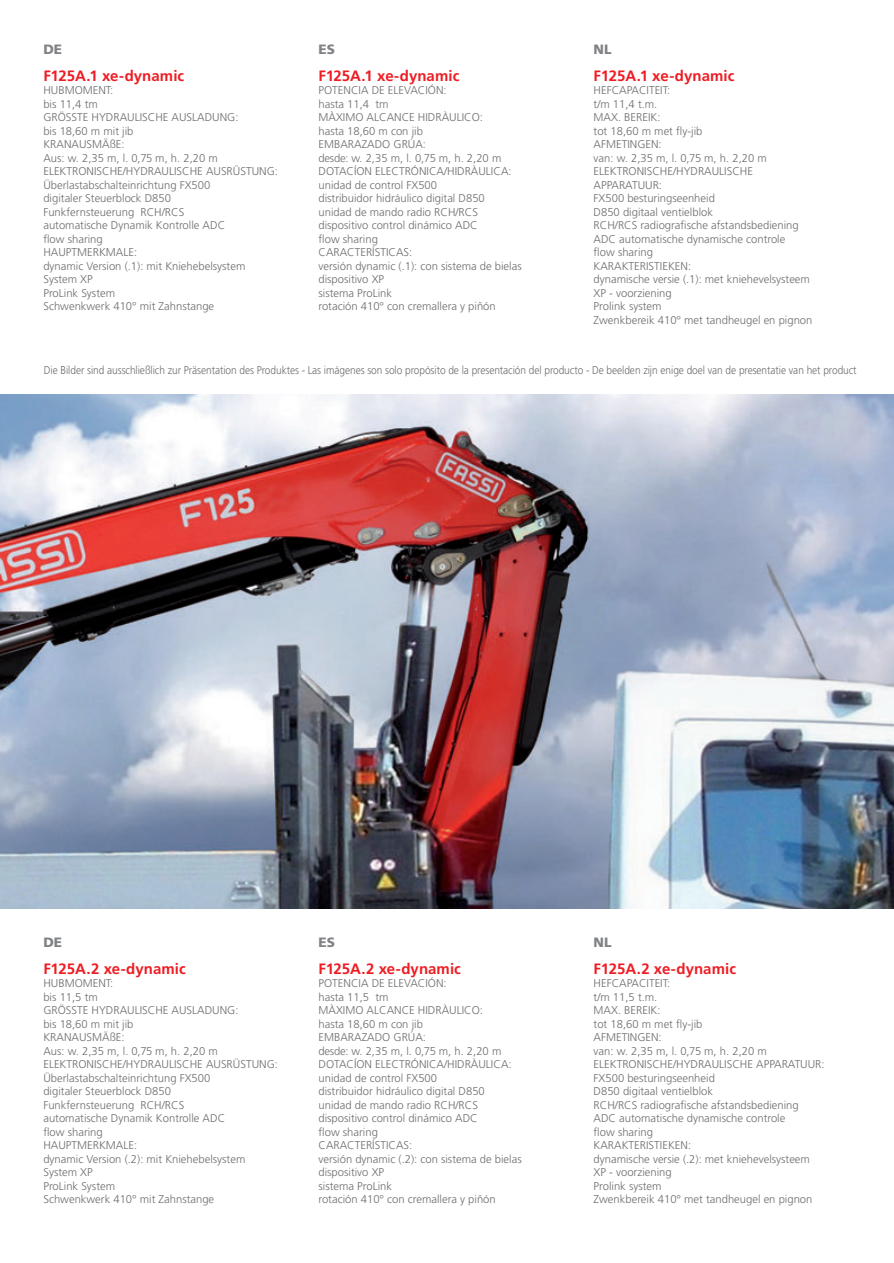
<style>
.page{position:relative;width:894px;height:1263px;background:#fff}
.page>*{position:absolute;margin:0;border:0;box-sizing:border-box;transform-origin:0 0}
.t1{font:700 15px "Frutiger";color:#ee1d23}
.t2{font:900 13.5px "Frutiger";color:#808285}
.t3{font:300 11.25px/13.5px "Frutiger";color:#6c6d70}
.t4{font:300 11.25px "Frutiger";color:#6c6d70;scale:.9 1}
</style>
<div class="page">
<img style="left:0;top:394px;width:894px;height:515px">
<p class="t2" style="left:318px;top:41px;width:18px">ES</p>
<h1 class="t1" style="left:318px;top:67px;width:142px">F125A.1 xe-dynamic</h1>
<p class="t3" style="left:318px;top:84px;width:205px">POTENCIA DE ELEVACIÓN:<br>hasta 11,4 tm<br>MÀXIMO ALCANCE HIDRÀULICO:<br>hasta 18,60 m con jib<br>EMBARAZADO GRÚA:<br>desde: w. 2,35 m, l. 0,75 m, h. 2,20 m<br>DOTACÍON ELECTRÓNICA/HIDRÀULICA: unidad de control FX500<br>distribuidor hidráulico digital D850<br>unidad de mando radio RCH/RCS dispositivo control dinámico ADC<br>flow sharing<br>CARACTERÍSTICAS:<br>versión dynamic (.1): con sistema de bielas dispositivo XP<br>sistema ProLink<br>rotación 410° con cremallera y piñón</p>
<p class="t2" style="left:43px;top:41px;width:20px">DE</p>
<h1 class="t1" style="left:43px;top:67px;width:142px">F125A.1 xe-dynamic</h1>
<p class="t3" style="left:43px;top:84px;width:236px">HUBMOMENT:<br>bis 11,4 tm<br>GRÖSSTE HYDRAULISCHE AUSLADUNG:<br>bis 18,60 m mit jib<br>KRANAUSMÄßE:<br>Aus: w. 2,35 m, l. 0,75 m, h. 2,20 m<br>ELEKTRONISCHE/HYDRAULISCHE AUSRÜSTUNG:<br>Überlastabschalteinrichtung FX500<br>digitaler Steuerblock D850<br>Funkfernsteuerung RCH/RCS<br>automatische Dynamik Kontrolle ADC<br>flow sharing<br>HAUPTMERKMALE:<br>dynamic Version (.1): mit Kniehebelsystem<br>System XP<br>ProLink System<br>Schwenkwerk 410° mit Zahnstange</p>
<p class="t2" style="left:593px;top:41px;width:20px">NL</p>
<h1 class="t1" style="left:593px;top:67px;width:142px">F125A.1 xe-dynamic</h1>
<p class="t3" style="left:593px;top:84px;width:220px">HEFCAPACITEIT:<br>t/m 11,4 t.m.<br>MAX. BEREIK:<br>tot 18,60 m met fly-jib<br>AFMETINGEN:<br>van: w. 2,35 m, l. 0,75 m, h. 2,20 m<br>ELEKTRONISCHE/HYDRAULISCHE<br>APPARATUUR:<br>FX500 besturingseenheid<br>D850 digitaal ventielblok<br>RCH/RCS radiografische afstandsbediening<br>ADC automatische dynamische controle<br>flow sharing<br>KARAKTERISTIEKEN:<br>dynamische versie (.1): met kniehevelsysteem<br>XP - voorziening<br>Prolink system<br>Zwenkbereik 410° met tandheugel en pignon</p>
<p class="t4" style="left:44px;top:364px;width:904px">Die Bilder sind ausschließlich zur Präsentation des Produktes - Las imágenes son solo propósito de la presentación del producto - De beelden zijn enige doel van de presentatie van het product</p>
<p class="t2" style="left:43px;top:934px;width:20px">DE</p>
<h1 class="t1" style="left:43px;top:959px;width:144px">F125A.2 xe-dynamic</h1>
<p class="t3" style="left:43px;top:977px;width:236px">HUBMOMENT:<br>bis 11,5 tm<br>GRÖSSTE HYDRAULISCHE AUSLADUNG:<br>bis 18,60 m mit jib<br>KRANAUSMÄßE:<br>Aus: w. 2,35 m, l. 0,75 m, h. 2,20 m<br>ELEKTRONISCHE/HYDRAULISCHE AUSRÜSTUNG:<br>Überlastabschalteinrichtung FX500<br>digitaler Steuerblock D850<br>Funkfernsteuerung RCH/RCS<br>automatische Dynamik Kontrolle ADC<br>flow sharing<br>HAUPTMERKMALE:<br>dynamic Version (.2): mit Kniehebelsystem<br>System XP<br>ProLink System<br>Schwenkwerk 410° mit Zahnstange</p>
<p class="t2" style="left:318px;top:934px;width:18px">ES</p>
<h1 class="t1" style="left:318px;top:959px;width:144px">F125A.2 xe-dynamic</h1>
<p class="t3" style="left:318px;top:977px;width:205px">POTENCIA DE ELEVACIÓN:<br>hasta 11,5 tm<br>MÀXIMO ALCANCE HIDRÀULICO:<br>hasta 18,60 m con jib<br>EMBARAZADO GRÚA:<br>desde: w. 2,35 m, l. 0,75 m, h. 2,20 m<br>DOTACÍON ELECTRÓNICA/HIDRÀULICA: unidad de control FX500<br>distribuidor hidráulico digital D850<br>unidad de mando radio RCH/RCS dispositivo control dinámico ADC<br>flow sharing<br>CARACTERÍSTICAS:<br>versión dynamic (.2): con sistema de bielas dispositivo XP<br>sistema ProLink<br>rotación 410° con cremallera y piñón</p>
<p class="t2" style="left:593px;top:934px;width:20px">NL</p>
<h1 class="t1" style="left:593px;top:959px;width:144px">F125A.2 xe-dynamic</h1>
<p class="t3" style="left:593px;top:977px;width:232px">HEFCAPACITEIT:<br>t/m 11,5 t.m.<br>MAX. BEREIK:<br>tot 18,60 m met fly-jib<br>AFMETINGEN:<br>van: w. 2,35 m, l. 0,75 m, h. 2,20 m<br>ELEKTRONISCHE/HYDRAULISCHE APPARATUUR:<br>FX500 besturingseenheid<br>D850 digitaal ventielblok<br>RCH/RCS radiografische afstandsbediening<br>ADC automatische dynamische controle<br>flow sharing<br>KARAKTERISTIEKEN:<br>dynamische versie (.2): met kniehevelsysteem<br>XP - voorziening<br>Prolink system<br>Zwenkbereik 410° met tandheugel en pignon</p>
</div>
